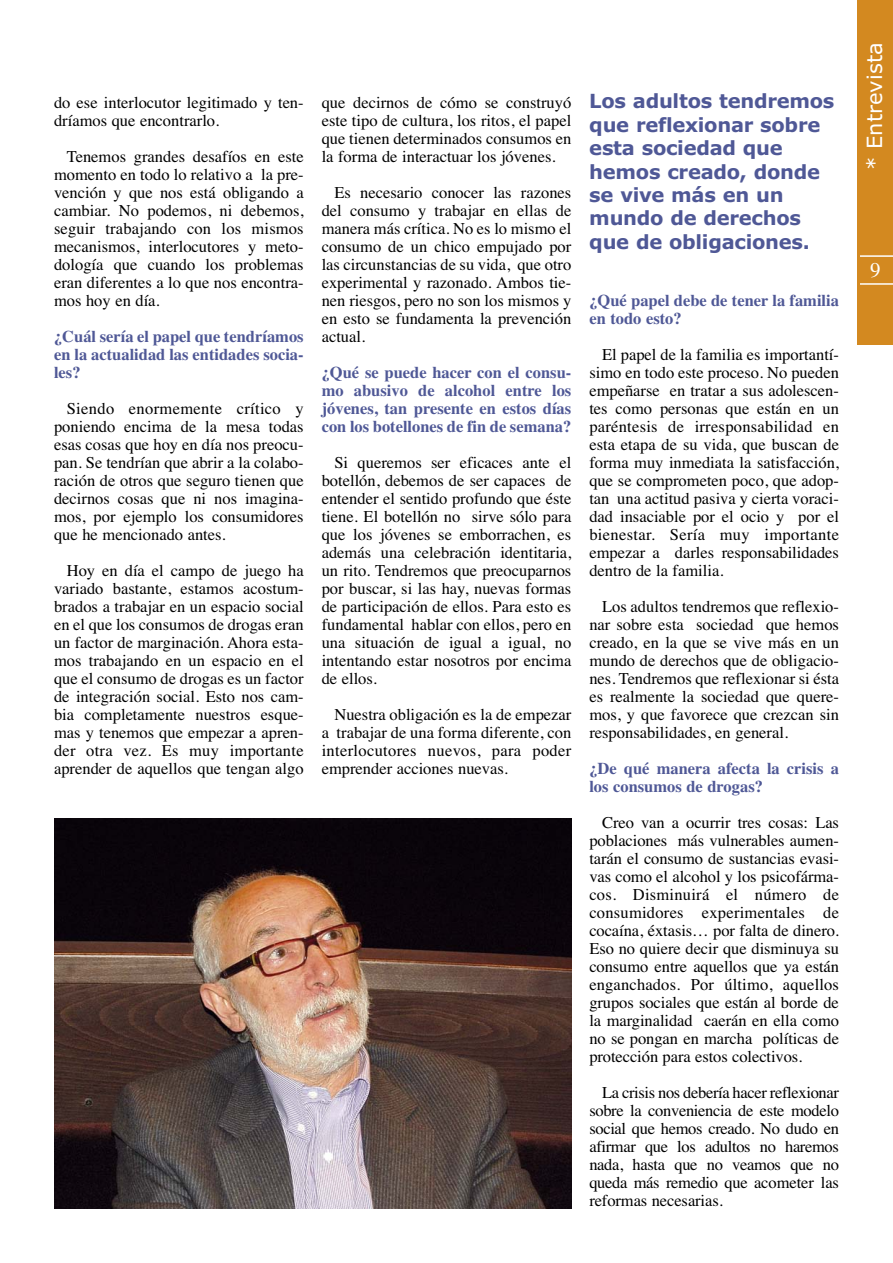
<style>
.page{position:relative;width:893px;height:1263px;background:#fff}
.page>*{position:absolute;margin:0;border:0;box-sizing:border-box;transform-origin:0 0}
.t1{font:21px "Verdana";color:#fff}
.t2{font:21px "Times";color:#fff}
.t3{font:700 19.5px/23.4px "Verdana";letter-spacing:-.015em;color:#4f5896}
.t4{font:16.5px/18px "Times";color:#000;text-align:justify}
.t5{font:700 16.5px/18px "Times";color:#4f5896;text-align:justify}
</style>
<div class="page">
<img style="left:54px;top:819px;width:518px;height:390px">
<div style="left:857px;top:0;width:36px;height:344px;background:#d38920"></div>
<hr style="left:860px;top:255px;width:33px;height:2px;background:#fff">
<hr style="left:860px;top:283px;width:33px;height:2px;background:#fff">
<p class="t4" style="left:54px;top:95px;width:251px">do ese interlocutor legitimado y ten&shy;dríamos que encontrarlo.</p>
<p class="t4" style="left:54px;top:149px;width:251px;text-indent:13px">Tenemos grandes desafíos en este momento en todo lo relativo a la pre&shy;vención y que nos está obligando a cambiar. No podemos, ni debemos, seguir trabajando con los mismos mecanismos, interlocutores y meto&shy;dología que cuando los problemas eran diferentes a lo que nos encontra&shy;mos hoy en día.</p>
<p class="t5" style="left:54px;top:329px;width:251px">¿Cuál sería el papel que tendríamos en la actualidad las entidades socia&shy;les?</p>
<p class="t4" style="left:54px;top:401px;width:251px;text-indent:13px">Siendo enormemente crítico y poniendo encima de la mesa todas esas cosas que hoy en día nos preocu&shy;pan. Se tendrían que abrir a la colabo&shy;ración de otros que seguro tienen que decirnos cosas que ni nos imagina&shy;mos, por ejemplo los consumidores que he mencionado antes.</p>
<p class="t4" style="left:54px;top:563px;width:251px;text-indent:13px">Hoy en día el campo de juego ha variado bastante, estamos acostum&shy;brados a trabajar en un espacio social en el que los consumos de drogas eran un factor de marginación. Ahora esta&shy;mos trabajando en un espacio en el que el consumo de drogas es un factor de integración social. Esto nos cam&shy;bia completamente nuestros esque&shy;mas y tenemos que empezar a apren&shy;der otra vez. Es muy importante aprender de aquellos que tengan algo</p>
<p class="t4" style="left:322px;top:95px;width:251px">que decirnos de cómo se construyó este tipo de cultura, los ritos, el papel que tienen determinados consumos en la forma de interactuar los jóvenes.</p>
<p class="t4" style="left:322px;top:185px;width:251px;text-indent:13px">Es necesario conocer las razones del consumo y trabajar en ellas de manera más crítica. No es lo mismo el consumo de un chico empujado por las circunstancias de su vida, que otro experimental y razonado. Ambos tie&shy;nen riesgos, pero no son los mismos y en esto se fundamenta la prevención actual.</p>
<p class="t5" style="left:322px;top:365px;width:251px">¿Qué se puede hacer con el consu&shy;mo abusivo de alcohol entre los jóvenes, tan presente en estos días con los botellones de fin de semana?</p>
<p class="t4" style="left:322px;top:455px;width:251px;text-indent:13px">Si queremos ser eficaces ante el botellón, debemos de ser capaces de entender el sentido profundo que éste tiene. El botellón no sirve sólo para que los jóvenes se emborrachen, es además una celebración identitaria, un rito. Tendremos que preocuparnos por buscar, si las hay, nuevas formas de participación de ellos. Para esto es fundamental hablar con ellos, pero en una situación de igual a igual, no intentando estar nosotros por encima de ellos.</p>
<p class="t4" style="left:322px;top:707px;width:251px;text-indent:13px">Nuestra obligación es la de empezar a trabajar de una forma diferente, con interlocutores nuevos, para poder emprender acciones nuevas.</p>
<p class="t3" style="left:589px;top:91px;width:247px">Los adultos tendremos que reflexionar sobre esta sociedad que hemos creado, donde se vive más en un mundo de derechos que de obligaciones.</p>
<p class="t5" style="left:589px;top:293px;width:251px">¿Qué papel debe de tener la familia en todo esto?</p>
<p class="t4" style="left:589px;top:347px;width:251px;text-indent:13px">El papel de la familia es importantí&shy;simo en todo este proceso. No pueden empeñarse en tratar a sus adolescen&shy;tes como personas que están en un paréntesis de irresponsabilidad en esta etapa de su vida, que buscan de forma muy inmediata la satisfacción, que se comprometen poco, que adop&shy;tan una actitud pasiva y cierta voraci&shy;dad insaciable por el ocio y por el bienestar. Sería muy importante empezar a darles responsabilidades dentro de la familia.</p>
<p class="t4" style="left:589px;top:599px;width:251px;text-indent:13px">Los adultos tendremos que reflexio&shy;nar sobre esta sociedad que hemos creado, en la que se vive más en un mundo de derechos que de obligacio&shy;nes. Tendremos que reflexionar si ésta es realmente la sociedad que quere&shy;mos, y que favorece que crezcan sin responsabilidades, en general.</p>
<p class="t5" style="left:589px;top:761px;width:251px">¿De qué manera afecta la crisis a los consumos de drogas?</p>
<p class="t4" style="left:589px;top:815px;width:251px;text-indent:13px">Creo van a ocurrir tres cosas: Las poblaciones más vulnerables aumen&shy;tarán el consumo de sustancias evasi&shy;vas como el alcohol y los psicofárma&shy;cos. Disminuirá el número de consumidores experimentales de cocaína, éxtasis… por falta de dinero.<br>Eso no quiere decir que disminuya su consumo entre aquellos que ya están enganchados. Por último, aquellos grupos sociales que están al borde de la marginalidad caerán en ella como no se pongan en marcha políticas de protección para estos colectivos.</p>
<p class="t4" style="left:589px;top:1085px;width:251px;text-indent:13px">La crisis nos debería hacer reflexionar sobre la conveniencia de este modelo social que hemos creado. No dudo en afirmar que los adultos no haremos nada, hasta que no veamos que no queda más remedio que acometer las reformas necesarias.</p>
<p class="t1" style="left:866px;top:170px;width:129px;rotate:-90deg">* Entrevista</p>
<p class="t2" style="left:870px;top:262px;width:12px">9</p>
</div>
